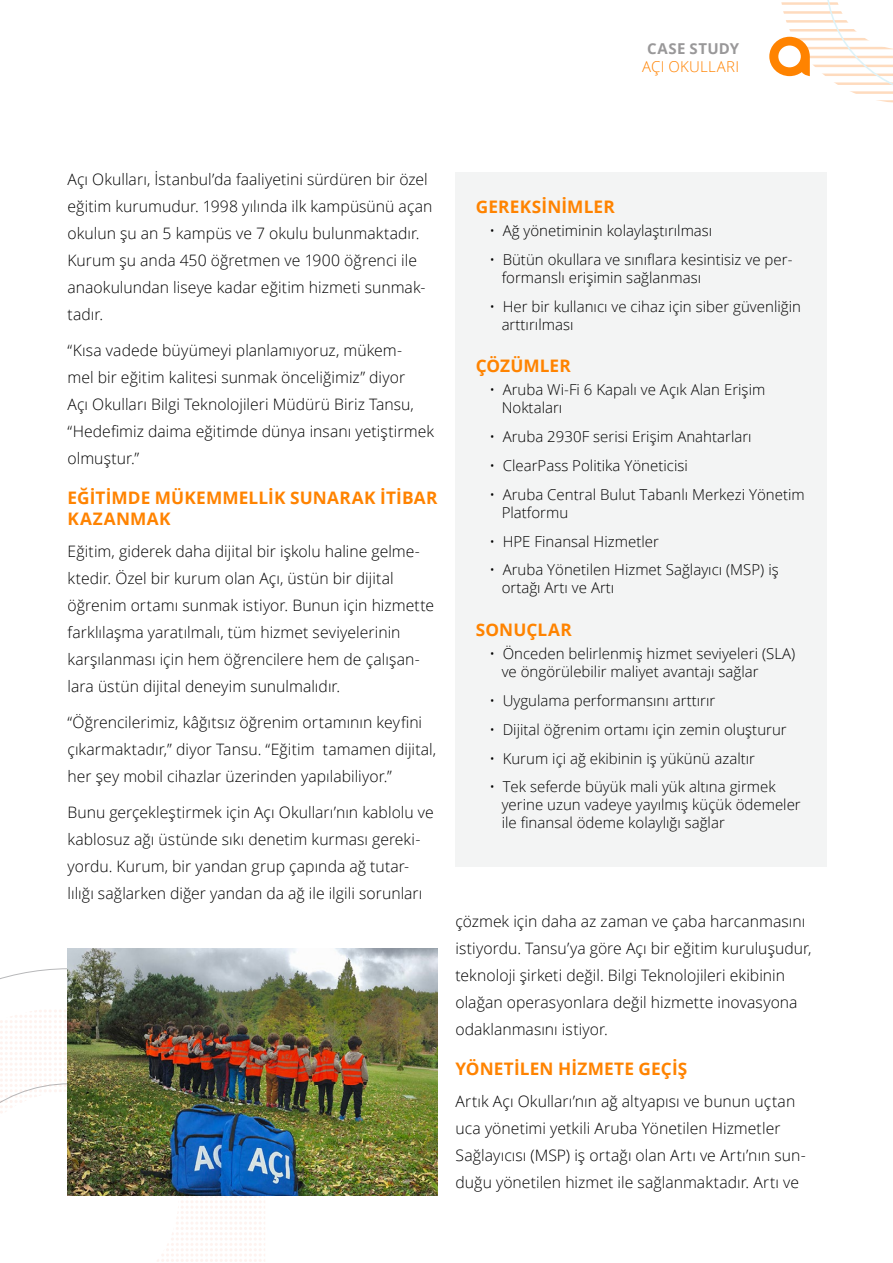
<style>
.page{position:relative;width:893px;height:1263px;background:#fff}
.page>*{position:absolute;margin:0;border:0;box-sizing:border-box;transform-origin:0 0}
.t1{font:700 17.25px/20.7px "Open Sans";letter-spacing:.005em;color:#ff8300}
.t2{font:300 15.75px/27px "Open Sans";color:#000}
.t3{font:300 15px/18px "Open Sans";color:#000}
.t4{font:300 15px "Open Sans";letter-spacing:.015em;color:#ff8300}
.t5{font:700 15px "Open Sans";letter-spacing:.02em;color:#999899}
</style>
<div class="page">
<svg style="left:769px;top:0;width:124px;height:103px"></svg>
<svg style="left:0;top:968px;width:333px;height:294px"></svg>
<div style="left:455px;top:172px;width:372px;height:695px;background:#f3f4f4"></div>
<img style="left:68px;top:948px;width:369px;height:247px">
<p class="t5" style="left:647px;top:38px;width:93px">CASE STUDY</p>
<p class="t4" style="left:642px;top:57px;width:98px">AÇI OKULLARI</p>
<p class="t2" style="left:68px;top:166px;width:366px">Açı Okulları, İstanbul’da faaliyetini sürdüren bir özel eğitim kurumudur. 1998 yılında ilk kampüsünü açan okulun şu an 5 kampüs ve 7 okulu bulunmaktadır.<br>Kurum şu anda 450 öğretmen ve 1900 öğrenci ile anaokulundan liseye kadar eğitim hizmeti sunmak&shy;tadır.</p>
<p class="t2" style="left:68px;top:336px;width:368px">“Kısa vadede büyümeyi planlamıyoruz, mükem-<br>mel bir eğitim kalitesi sunmak önceliğimiz” diyor<br>Açı Okulları Bilgi Teknolojileri Müdürü Biriz Tansu, “Hedefimiz daima eğitimde dünya insanı yetiştirmek olmuştur.”</p>
<p class="t1" style="left:68px;top:487px;width:371px">EĞITI MDE MÜKEMMELLI K SUNARAK İTI BAR<br>KAZANMAK</p>
<p class="t2" style="left:68px;top:538px;width:368px">Eğitim, giderek daha dijital bir işkolu haline gelme&shy;ktedir. Özel bir kurum olan Açı, üstün bir dijital öğrenim ortamı sunmak istiyor. Bunun için hizmette farklılaşma yaratılmalı, tüm hizmet seviyelerinin karşılanması için hem öğrencilere hem de çalışan&shy;lara üstün dijital deneyim sunulmalıdır.</p>
<p class="t2" style="left:68px;top:708px;width:370px">“Öğrencilerimiz, kâğıtsız öğrenim ortamının keyfini çıkarmaktadır,” diyor Tansu. “Eğitim tamamen dijital, her şey mobil cihazlar üzerinden yapılabiliyor.”</p>
<p class="t2" style="left:68px;top:798px;width:368px">Bunu gerçekleştirmek için Açı Okulları’nın kablolu ve kablosuz ağı üstünde sıkı denetim kurması gereki&shy;yordu. Kurum, bir yandan grup çapında ağ tutar&shy;lılığı sağlarken diğer yandan da ağ ile ilgili sorunları</p>
<p class="t1" style="left:476px;top:196px;width:140px">GEREKSİNİMLER</p>
<p class="t3" style="left:489px;top:221px;width:224px">• Ağ yönetiminin kolaylaştırılması</p>
<p class="t3" style="left:502px;top:250px;width:292px;text-indent:-12px">• Bütün okullara ve sınıflara kesintisiz ve per&shy;formanslı erişimin sağlanması</p>
<p class="t3" style="left:502px;top:297px;width:301px;text-indent:-12px">• Her bir kullanıcı ve cihaz için siber güvenliğin arttırılması</p>
<p class="t1" style="left:476px;top:355px;width:97px">ÇÖZÜMLER</p>
<p class="t3" style="left:502px;top:380px;width:265px;text-indent:-12px">• Aruba Wi-Fi 6 Kapalı ve Açık Alan Erişim<br>Noktaları</p>
<p class="t3" style="left:489px;top:427px;width:264px">• Aruba 2930F serisi Erişim Anahtarları</p>
<p class="t3" style="left:489px;top:456px;width:200px">• ClearPass Politika Yöneticisi</p>
<p class="t3" style="left:502px;top:485px;width:305px;text-indent:-12px">• Aruba Central Bulut Tabanlı Merkezi Yönetim<br>Platformu</p>
<p class="t3" style="left:489px;top:532px;width:171px">• HPE Finansal Hizmetler</p>
<p class="t3" style="left:502px;top:560px;width:279px;text-indent:-12px">• Aruba Yönetilen Hizmet Sağlayıcı (MSP) iş ortağı Artı ve Artı</p>
<p class="t1" style="left:476px;top:619px;width:98px">SONUÇLAR</p>
<p class="t3" style="left:502px;top:644px;width:295px;text-indent:-12px">• Önceden belirlenmiş hizmet seviyeleri (SLA) ve öngörülebilir maliyet avantajı sağlar</p>
<p class="t3" style="left:489px;top:691px;width:227px">• Uygulama performansını arttırır</p>
<p class="t3" style="left:489px;top:720px;width:299px">• Dijital öğrenim ortamı için zemin oluşturur</p>
<p class="t3" style="left:489px;top:749px;width:267px">• Kurum içi ağ ekibinin iş yükünü azaltır</p>
<p class="t3" style="left:502px;top:777px;width:301px;text-indent:-12px">• Tek seferde büyük mali yük altına girmek yerine uzun vadeye yayılmış küçük ödemeler ile finansal ödeme kolaylığı sağlar</p>
<p class="t2" style="left:455px;top:907px;width:357px">çözmek için daha az zaman ve çaba harcanmasını istiyordu. Tansu’ya göre Açı bir eğitim kuruluşudur, teknoloji şirketi değil. Bilgi Teknolojileri ekibinin olağan operasyonlara değil hizmette inovasyona odaklanmasını istiyor.</p>
<p class="t1" style="left:455px;top:1058px;width:233px">YÖNETI LEN HIZMETE GEÇIŞ</p>
<p class="t2" style="left:455px;top:1088px;width:352px">Artık Açı Okulları’nın ağ altyapısı ve bunun uçtan uca yönetimi yetkili Aruba Yönetilen Hizmetler Sağlayıcısı (MSP) iş ortağı olan Artı ve Artı’nın sun&shy;duğu yönetilen hizmet ile sağlanmaktadır. Artı ve</p>
</div>
